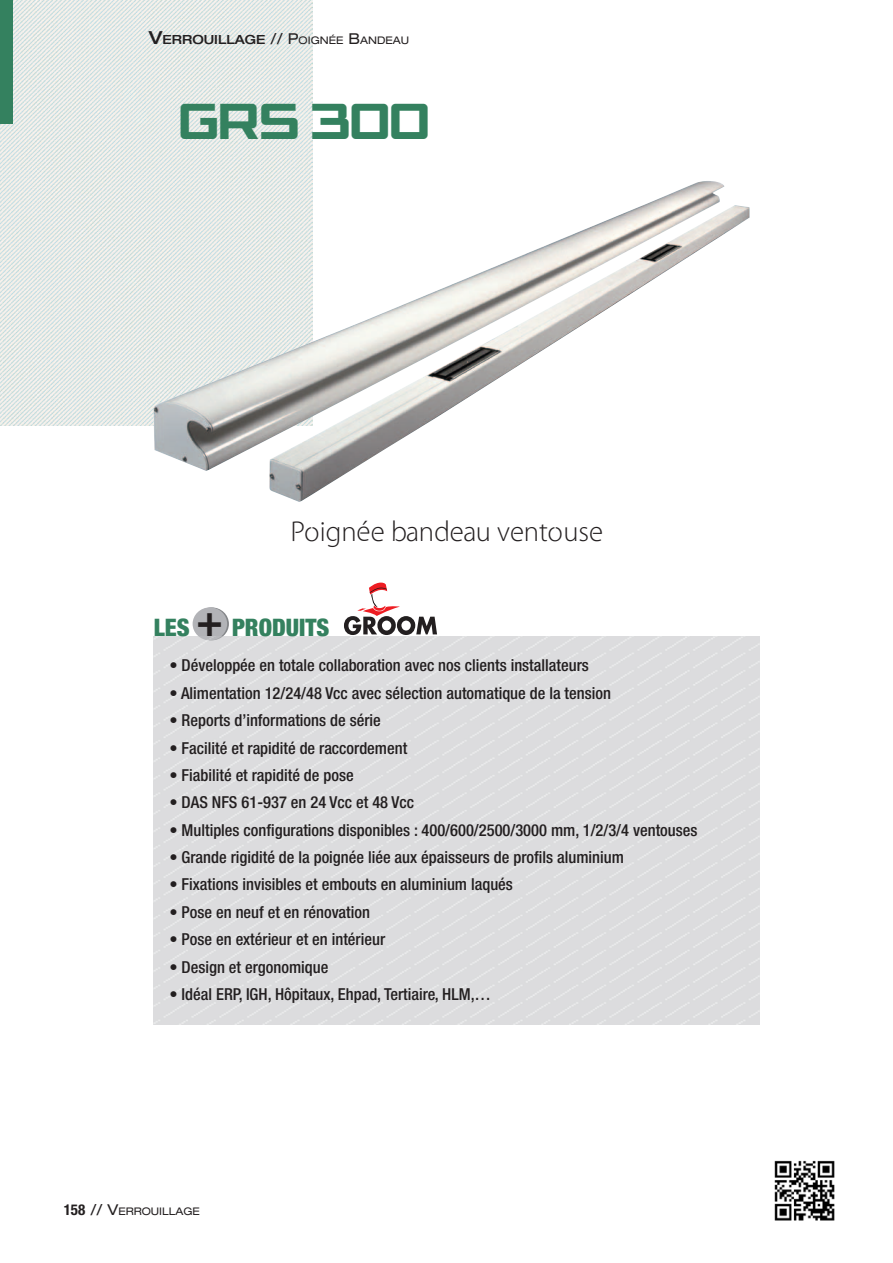
<style>
.page{position:relative;width:893px;height:1263px;background:#fff}
.page>*{position:absolute;margin:0;border:0;box-sizing:border-box;transform-origin:0 0}
.t1{font:46.5px "Cafe Nero M54";color:#34815f}
.t2{font:300 28.5px "Cleanvertising";color:#231f20}
.t3{font:900 condensed 24px "Helvetica Neue";color:#34815f}
.t4{font:500 condensed 16.5px "Helvetica Neue";color:#231f20}
.t5{font:expanded 10.5px "Helvetica Neue";color:#231f20}
.s1{font-weight:500;font-size:18px}
.s2{font-weight:500;font-size:12.6px}
.s3{font-size:15px}
.s4{font-weight:500;font-stretch:normal;font-size:45px;color:#231f20}
.s5{font-weight:700;font-stretch:condensed;font-size:15px}
</style>
<div class="page">
<img style="left:0;top:0;width:312px;height:425px">
<img style="left:774px;top:1160px;width:61px;height:61px">
<svg style="left:194px;top:607px;width:35px;height:33px"></svg>
<div style="left:193px;top:607px;width:34px;height:33px;background:#b2b3b7;border-radius:50%"></div>
<div style="left:154px;top:637px;width:606px;height:388px;background:#dcdcde"></div>
<svg style="left:344px;top:583px;width:93px;height:52px"></svg>
<img style="left:152px;top:181px;width:598px;height:321px">
<div style="left:0;top:0;width:13px;height:123px;background:#34815f"></div>
<p class="t5" style="left:149px;top:34px;width:262px"><span class="s1">V</span><span class="s2">ERROUILLAGE</span> <span class="s3">// P</span>OIGNÉE <span class="s3">B</span>ANDEAU</p>
<h1 class="t1" style="left:179px;top:96px;width:251px">GRS 300</h1>
<h2 class="t2" style="left:290px;top:515px;width:314px">Poignée bandeau ventouse</h2>
<h3 class="t3" style="left:154px;top:612px;width:177px">LES <span class="s4">+</span> PRODUITS</h3>
<p class="t4" style="left:169px;top:656px;width:421px">• Développée en totale collaboration avec nos clients installateurs</p>
<p class="t4" style="left:169px;top:683px;width:443px">• Alimentation 12/24/48 Vcc avec sélection automatique de la tension</p>
<p class="t4" style="left:169px;top:710px;width:213px">• Reports d’informations de série</p>
<p class="t4" style="left:169px;top:738px;width:239px">• Facilité et rapidité de raccordement</p>
<p class="t4" style="left:169px;top:765px;width:186px">• Fiabilité et rapidité de pose</p>
<p class="t4" style="left:169px;top:792px;width:246px">• DAS NFS 61-937 en 24 Vcc et 48 Vcc</p>
<p class="t4" style="left:169px;top:820px;width:530px">• Multiples configurations disponibles : 400/600/2500/3000 mm, 1/2/3/4 ventouses</p>
<p class="t4" style="left:169px;top:847px;width:456px">• Grande rigidité de la poignée liée aux épaisseurs de profils aluminium</p>
<p class="t4" style="left:169px;top:875px;width:345px">• Fixations invisibles et embouts en aluminium laqués</p>
<p class="t4" style="left:169px;top:902px;width:202px">• Pose en neuf et en rénovation</p>
<p class="t4" style="left:169px;top:929px;width:217px">• Pose en extérieur et en intérieur</p>
<p class="t4" style="left:169px;top:957px;width:161px">• Design et ergonomique</p>
<p class="t4" style="left:169px;top:984px;width:323px">• Idéal ERP, IGH, Hôpitaux, Ehpad, Tertiaire, HLM,…</p>
<p class="t5" style="left:64px;top:1205px;width:138px"><span class="s5">158</span> <span class="s3">// V</span>ERROUILLAGE</p>
</div>
